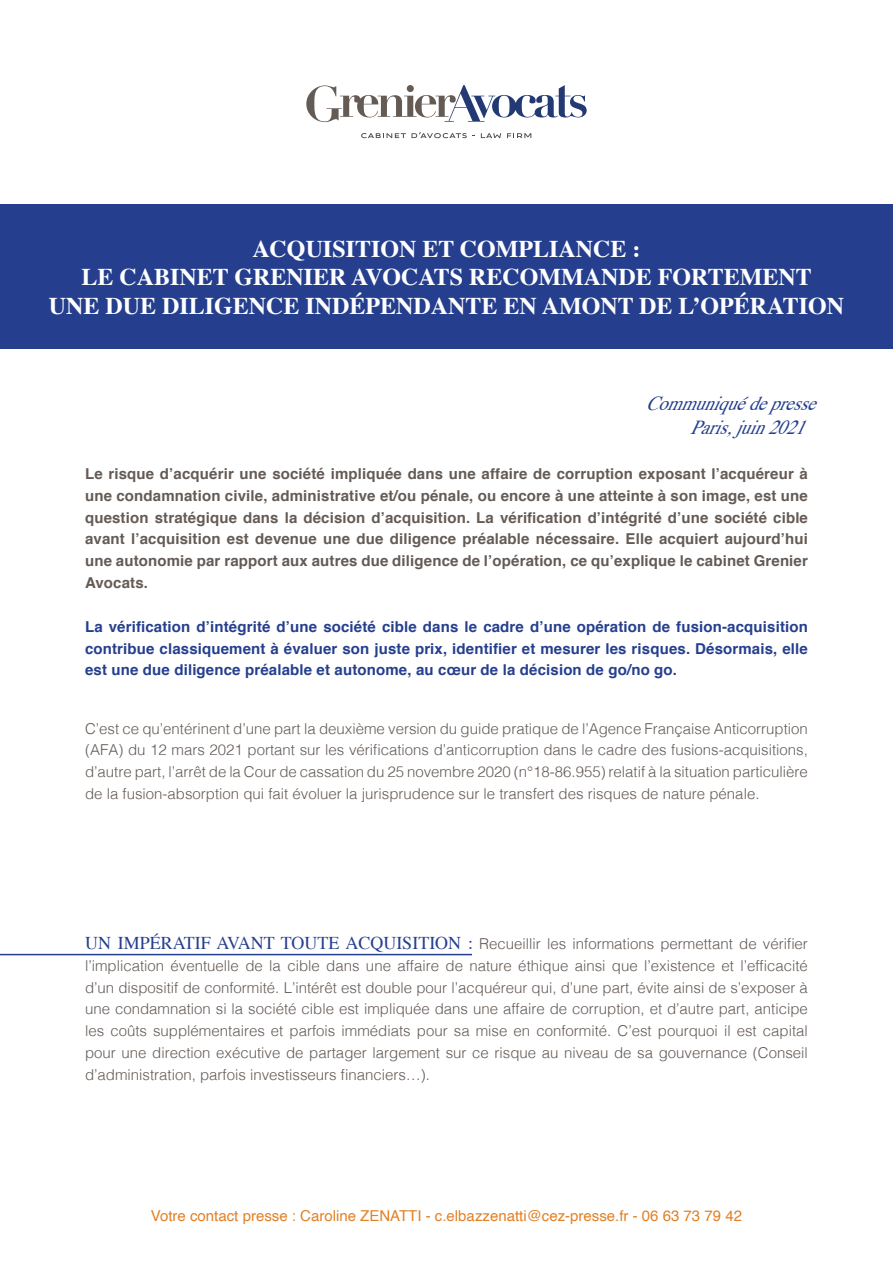
<style>
.page{position:relative;width:893px;height:1263px;background:#fff}
.page>*{position:absolute;margin:0;border:0;box-sizing:border-box;transform-origin:0 0}
.t1{font:700 24px/28.8px "Times";color:#fff;text-align:center}
.t2{font:italic 19.8px/23.9px "Times";color:#253f8e;scale:.91 1}
.t3{font:300 15px/21.8px "Helvetica";color:#645b55;text-align:justify}
.t4{font:700 15px/21.8px "Helvetica";letter-spacing:.01em;color:#645b55;text-align:justify}
.t5{font:700 15px/21.8px "Helvetica";letter-spacing:.01em;color:#253f8e;text-align:justify}
.t6{font:15px "Helvetica";color:#e18126}
.s1{font-family:"Times";font-weight:400;font-size:18px;color:#253f8e}
</style>
<div class="page">
<svg style="left:361px;top:132px;width:114px;height:6px"></svg>
<svg style="left:481px;top:133px;width:20px;height:5px"></svg>
<svg style="left:507px;top:133px;width:24px;height:5px"></svg>
<svg style="left:306px;top:85px;width:281px;height:37px"></svg>
<div style="left:0;top:204px;width:893px;height:145px;background:#253f8e"></div>
<hr style="left:0;top:954px;width:472px;height:1px;background:#253f8e">
<h1 class="t1" style="left:49px;top:232px;width:797px">ACQUISITION ET COMPLIANCE :<br>LE CABINET GRENIER AVOCATS RECOMMANDE FORTEMENT<br>UNE DUE DILIGENCE INDÉPENDANTE EN AMONT DE L’OPÉRATION</h1>
<h2 class="t2" style="left:690px;top:389px;width:156px;text-indent:-44px">Communiquédepresse<br>Paris,juin2021</h2>
<p class="t4" style="left:85px;top:463px;width:724px">Le risque d’acquérir une société impliquée dans une affaire de corruption exposant l’acquéreur à une condamnation civile, administrative et/ou pénale, ou encore à une atteinte à son image, est une question stratégique dans la décision d’acquisition. La vérification d’intégrité d’une société cible avant l’acquisition est devenue une due diligence préalable nécessaire. Elle acquiert aujourd’hui une autonomie par rapport aux autres due diligence de l’opération, ce qu’explique le cabinet Grenier Avocats.</p>
<p class="t5" style="left:85px;top:616px;width:724px">La vérification d’intégrité d’une société cible dans le cadre d’une opération de fusion-acquisition contribue classiquement à évaluer son juste prix, identifier et mesurer les risques. Désormais, elle est une due diligence préalable et autonome, au cœur de la décision de go/no go.</p>
<p class="t3" style="left:85px;top:716px;width:724px">C’est ce qu’entérinent d’une part la deuxième version du guide pratique de l’Agence Française Anticorruption (AFA) du 12 mars 2021 portant sur les vérifications d’anticorruption dans le cadre des fusions-acquisitions, d’autre part, l’arrêt de la Cour de cassation du 25 novembre 2020 (n°18-86.955) relatif à la situation particulière de la fusion-absorption qui fait évoluer la jurisprudence sur le transfert des risques de nature pénale.</p>
<p class="t3" style="left:85px;top:932px;width:724px"><span class="s1">UN IMPÉRATIF AVANT TOUTE ACQUISITION :</span> Recueillir les informations permettant de vérifier l’implication éventuelle de la cible dans une affaire de nature éthique ainsi que l’existence et l’efficacité d’un dispositif de conformité. L’intérêt est double pour l’acquéreur qui, d’une part, évite ainsi de s’exposer à une condamnation si la société cible est impliquée dans une affaire de corruption, et d’autre part, anticipe les coûts supplémentaires et parfois immédiats pour sa mise en conformité. C’est pourquoi il est capital pour une direction exécutive de partager largement sur ce risque au niveau de sa gouvernance (Conseil d’administration, parfois investisseurs financiers…).</p>
<p class="t6" style="left:151px;top:1204px;width:593px">Votre contact presse : Caroline ZENATTI - c.elbazzenatti@cez-presse.fr - 06 63 73 79 42</p>
</div>
